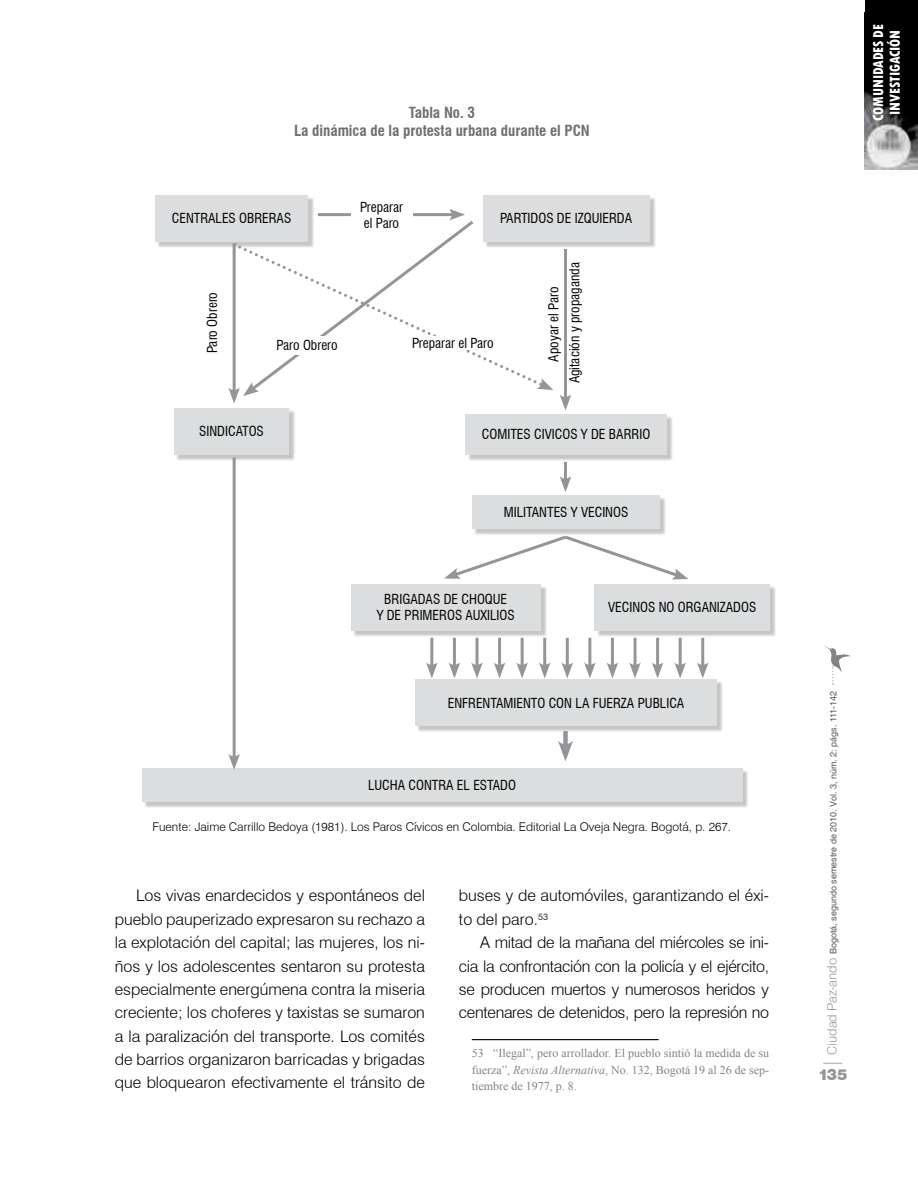
<style>
.page{position:relative;width:918px;height:1188px;background:#fff}
.page>*{position:absolute;margin:0;border:0;box-sizing:border-box;transform-origin:0 0}
.t1{font:900 16.5px "Sans";color:#939598}
.t2{font:300 16.05px/23.4px "Swiss 721 BT";color:#000;text-align:justify}
.t3{font:700 condensed 15px/18px "Swiss 721 BT";color:#6d6f71;text-align:center}
.t4{font:800 condensed 15px/16.5px "Tw Cen";letter-spacing:-.01em;color:#fff;text-align:center;scale:.96 1}
.t5{font:condensed 13.5px/16.2px "Swiss 721 BT";color:#000;text-align:center}
.t6{font:12px/16.5px "Times New Roman";color:#808284;text-align:justify}
.t7{font:300 12px "Swiss 721 BT";color:#000}
.t8{font:9px "Sans";color:#58595b}
.s1{font-style:italic}
.s2{font-weight:300;font-size:13.5px;color:#939598}
</style>
<div class="page">
<div style="left:865px;top:0;width:53px;height:169px;background:#000"></div>
<img style="left:865px;top:90px;width:53px;height:79px">
<svg style="left:823px;top:1063px;width:19px;height:1px"></svg>
<svg style="left:823px;top:645px;width:27px;height:40px"></svg>
<hr style="left:472px;top:1039px;width:187px;height:1px;background:#000">
<div style="left:156px;top:195px;width:159px;height:54px;background:#000;opacity:.23"></div>
<div style="left:155px;top:195px;width:153px;height:47px;background:#dcddde"></div>
<div style="left:483px;top:195px;width:174px;height:54px;background:#000;opacity:.23"></div>
<div style="left:483px;top:195px;width:167px;height:47px;background:#dcddde"></div>
<div style="left:466px;top:415px;width:209px;height:47px;background:#000;opacity:.23"></div>
<div style="left:466px;top:414px;width:201px;height:41px;background:#dcddde"></div>
<div style="left:352px;top:584px;width:196px;height:54px;background:#000;opacity:.23"></div>
<div style="left:351px;top:584px;width:189px;height:46px;background:#dcddde"></div>
<div style="left:473px;top:496px;width:195px;height:40px;background:#000;opacity:.23"></div>
<div style="left:472px;top:495px;width:188px;height:34px;background:#dcddde"></div>
<div style="left:416px;top:680px;width:309px;height:54px;background:#000;opacity:.23"></div>
<div style="left:415px;top:679px;width:302px;height:47px;background:#dcddde"></div>
<div style="left:142px;top:768px;width:608px;height:41px;background:#000;opacity:.23"></div>
<div style="left:142px;top:768px;width:600px;height:34px;background:#dcddde"></div>
<div style="left:595px;top:584px;width:183px;height:54px;background:#000;opacity:.23"></div>
<div style="left:594px;top:584px;width:176px;height:46px;background:#dcddde"></div>
<div style="left:175px;top:408px;width:121px;height:54px;background:#000;opacity:.23"></div>
<div style="left:174px;top:408px;width:115px;height:47px;background:#dcddde"></div>
<hr style="left:233px;top:458px;width:3px;height:301px;background:#939598">
<svg style="left:228px;top:754px;width:12px;height:16px"></svg>
<hr style="left:564px;top:249px;width:3px;height:151px;background:#939598">
<svg style="left:560px;top:395px;width:11px;height:16px"></svg>
<hr style="left:564px;top:462px;width:3px;height:20px;background:#939598">
<svg style="left:560px;top:476px;width:11px;height:16px"></svg>
<svg style="left:444px;top:533px;width:244px;height:47px"></svg>
<svg style="left:477px;top:243px;width:68px;height:140px"></svg>
<svg style="left:536px;top:378px;width:17px;height:12px"></svg>
<svg style="left:228px;top:209px;width:248px;height:195px"></svg>
<div style="left:405px;top:336px;width:96px;height:14px;background:#fff"></div>
<div style="left:270px;top:336px;width:74px;height:19px;background:#fff"></div>
<div style="left:351px;top:201px;width:61px;height:27px;background:#fff"></div>
<hr style="left:611px;top:638px;width:3px;height:30px;background:#939598">
<svg style="left:607px;top:663px;width:11px;height:15px"></svg>
<hr style="left:588px;top:638px;width:3px;height:30px;background:#939598">
<svg style="left:584px;top:662px;width:12px;height:16px"></svg>
<hr style="left:566px;top:638px;width:3px;height:30px;background:#939598">
<svg style="left:561px;top:662px;width:12px;height:16px"></svg>
<hr style="left:543px;top:638px;width:3px;height:30px;background:#939598">
<svg style="left:539px;top:662px;width:12px;height:16px"></svg>
<hr style="left:521px;top:638px;width:3px;height:30px;background:#939598">
<svg style="left:516px;top:662px;width:12px;height:16px"></svg>
<hr style="left:498px;top:638px;width:3px;height:30px;background:#939598">
<svg style="left:494px;top:662px;width:11px;height:16px"></svg>
<hr style="left:476px;top:638px;width:3px;height:30px;background:#939598">
<svg style="left:471px;top:662px;width:12px;height:16px"></svg>
<hr style="left:453px;top:638px;width:3px;height:30px;background:#939598">
<svg style="left:449px;top:663px;width:11px;height:15px"></svg>
<hr style="left:430px;top:638px;width:3px;height:30px;background:#939598">
<svg style="left:426px;top:662px;width:12px;height:16px"></svg>
<hr style="left:701px;top:638px;width:3px;height:30px;background:#939598">
<svg style="left:697px;top:662px;width:12px;height:16px"></svg>
<hr style="left:679px;top:638px;width:3px;height:30px;background:#939598">
<svg style="left:674px;top:662px;width:12px;height:16px"></svg>
<hr style="left:656px;top:638px;width:3px;height:30px;background:#939598">
<svg style="left:652px;top:662px;width:11px;height:16px"></svg>
<hr style="left:634px;top:638px;width:3px;height:30px;background:#939598">
<svg style="left:629px;top:662px;width:12px;height:16px"></svg>
<div style="left:563px;top:731px;width:5px;height:18px;background:#939598"></div>
<svg style="left:558px;top:741px;width:15px;height:20px"></svg>
<p class="t3" style="left:294px;top:103px;width:295px">Tabla No. 3<br>La dinámica de la protesta urbana durante el PCN</p>
<p class="t5" style="left:360px;top:199px;width:45px;text-align:left">Preparar el Paro</p>
<p class="t5" style="left:172px;top:210px;width:121px">CENTRALES OBRERAS</p>
<p class="t5" style="left:500px;top:210px;width:134px">PARTIDOS DE IZQUIERDA</p>
<p class="t5" style="left:204px;top:353px;width:63px;rotate:-90deg">Paro Obrero</p>
<p class="t5" style="left:276px;top:337px;width:63px">Paro Obrero</p>
<p class="t5" style="left:412px;top:335px;width:83px">Preparar el Paro</p>
<p class="t5" style="left:543px;top:383px;width:122px;line-height:21px;rotate:-90deg">Apoyar el Paro<br>Agitación y propaganda</p>
<p class="t5" style="left:199px;top:423px;width:66px">SINDICATOS</p>
<p class="t5" style="left:482px;top:426px;width:170px">COMITES CIVICOS Y DE BARRIO</p>
<p class="t5" style="left:504px;top:504px;width:126px">MILITANTES Y VECINOS</p>
<p class="t5" style="left:377px;top:591px;width:140px">BRIGADAS DE CHOQUE<br>Y DE PRIMEROS AUXILIOS</p>
<p class="t5" style="left:608px;top:599px;width:150px">VECINOS NO ORGANIZADOS</p>
<p class="t5" style="left:448px;top:695px;width:238px">ENFRENTAMIENTO CON LA FUERZA PUBLICA</p>
<p class="t5" style="left:368px;top:777px;width:149px">LUCHA CONTRA EL ESTADO</p>
<p class="t7" style="left:153px;top:820px;width:580px">Fuente: Jaime Carrillo Bedoya (1981). Los Paros Cívicos en Colombia. Editorial La Oveja Negra. Bogotá, p. 267.</p>
<p class="t2" style="left:115px;top:884px;width:312px;text-indent:21px">Los vivas enardecidos y espontáneos del pueblo pauperizado expresaron su rechazo a la explotación del capital; las mujeres, los ni&shy;ños y los adolescentes sentaron su protesta especialmente energúmena contra la miseria creciente; los choferes y taxistas se sumaron a la paralización del transporte. Los comités de barrios organizaron barricadas y brigadas que bloquearon efectivamente el tránsito de</p>
<p class="t2" style="left:459px;top:884px;width:312px">buses y de automóviles, garantizando el éxi&shy;to del paro.<sup>53</sup></p>
<p class="t2" style="left:459px;top:931px;width:312px;text-indent:21px">A mitad de la mañana del miércoles se ini&shy;cia la confrontación con la policía y el ejército, se producen muertos y numerosos heridos y centenares de detenidos, pero la represión no</p>
<p class="t6" style="left:472px;top:1045px;width:7px">53</p>
<p class="t6" style="left:472px;top:1045px;width:299px;text-indent:21px">“Ilegal”, pero arrollador. El pueblo sintió la medida de su fuerza”, <span class="s1">Revista Alternativa</span>, No. 132, Bogotá 19 al 26 de sep&shy;tiembre de 1977, p. 8.</p>
<p class="t4" style="left:870px;top:121px;width:102px;rotate:-90deg">COMUNIDADES DE<br>INVESTIGACIÓN</p>
<p class="t8" style="left:828px;top:1055px;width:366px;rotate:-90deg"><span class="s2">Ciudad Paz-ando</span> Bogotá, segundo semestre de 2010. Vol. 3, núm. 2: págs. 111-142</p>
<p class="t1" style="left:818px;top:1065px;width:20px">135</p>
</div>
